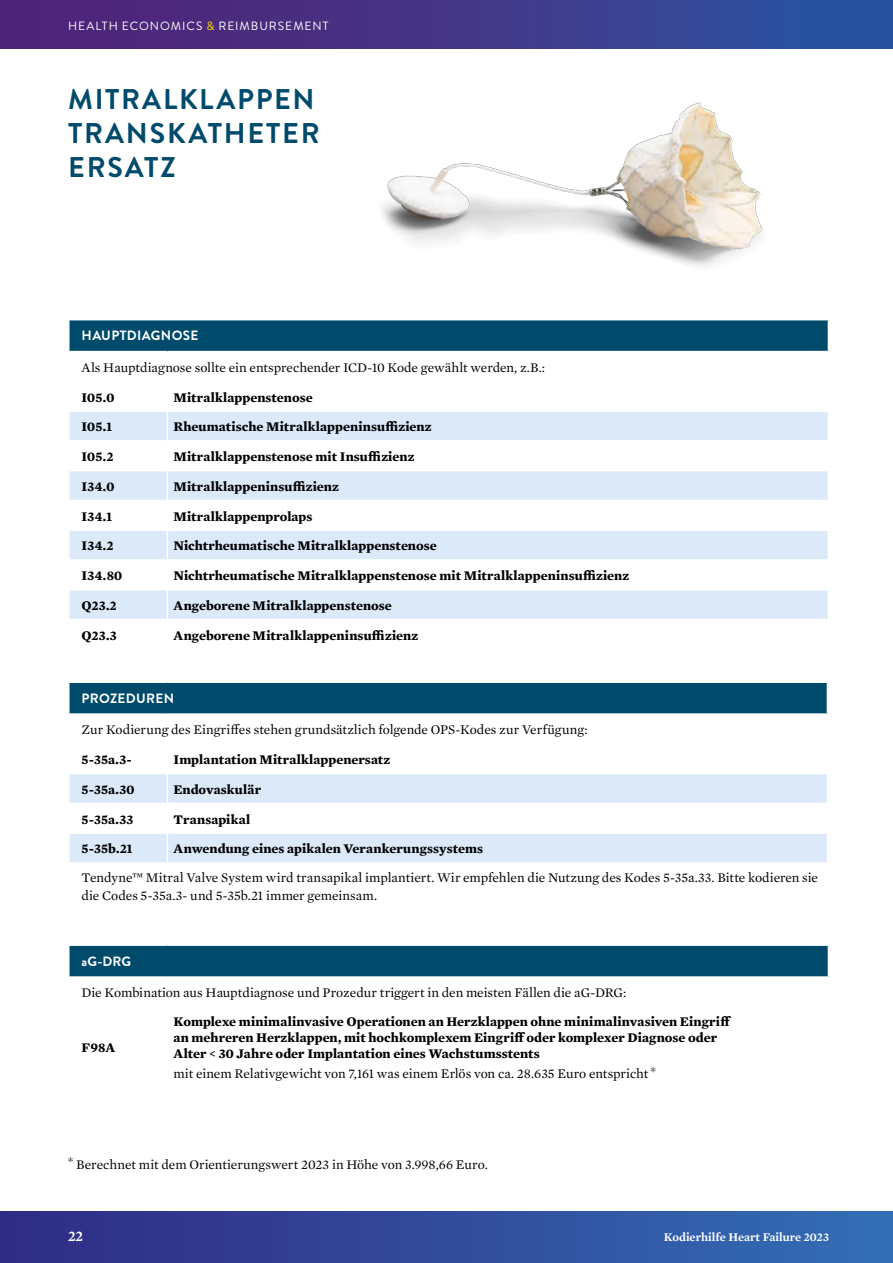
<style>
.page{position:relative;width:893px;height:1263px;background:#fff}
.page>*{position:absolute;margin:0;border:0;box-sizing:border-box;transform-origin:0 0}
.t1{font:700 28.5px/34px "Brandon Grotesque";letter-spacing:.065em;color:#004b6c}
.t2{font:600 15px "Mercury Text G1";color:#fff}
.t3{font:700 13.5px/16px "Mercury Text G1";letter-spacing:.005em;color:#000}
.t4{font:13.5px/18px "Mercury Text G1";letter-spacing:-.005em;color:#000}
.t5{font:700 13.5px "Brandon Grotesque";letter-spacing:.025em;color:#fff}
.t6{font:12px "Brandon Grotesque";letter-spacing:.08em;color:#fff}
.t7{font:600 12px "Mercury Text G1";color:#fff}
.s1{color:#ffdf00}
</style>
<div class="page">
<div style="left:0;top:0;width:893px;height:49px;background:linear-gradient(to right,#551d73,#2c53a1)"></div>
<div style="left:880px;top:0;width:13px;height:49px;background:#2852a0"></div>
<div style="left:0;top:1212px;width:893px;height:51px;background:linear-gradient(to right,#302a83,#336eb5)"></div>
<div style="left:69px;top:320px;width:759px;height:32px;background:#004b6c"></div>
<svg style="left:70px;top:412px;width:758px;height:207px;fill:#dbe9f9"></svg>
<hr style="left:68px;top:320px;width:2px;height:31px;background:#fff">
<hr style="left:68px;top:351px;width:99px;height:1px;background:#fff">
<hr style="left:167px;top:351px;width:662px;height:1px;background:#fff">
<hr style="left:68px;top:440px;width:99px;height:2px;background:#fff">
<hr style="left:167px;top:440px;width:662px;height:2px;background:#fff">
<hr style="left:68px;top:470px;width:99px;height:1px;background:#fff">
<hr style="left:167px;top:470px;width:662px;height:1px;background:#fff">
<hr style="left:68px;top:500px;width:99px;height:1px;background:#fff">
<hr style="left:167px;top:500px;width:662px;height:1px;background:#fff">
<hr style="left:68px;top:529px;width:99px;height:2px;background:#fff">
<hr style="left:167px;top:529px;width:662px;height:2px;background:#fff">
<hr style="left:68px;top:559px;width:99px;height:2px;background:#fff">
<hr style="left:167px;top:559px;width:662px;height:2px;background:#fff">
<hr style="left:68px;top:589px;width:99px;height:1px;background:#fff">
<hr style="left:167px;top:589px;width:662px;height:1px;background:#fff">
<svg style="left:167px;top:412px;width:1px;height:207px"></svg>
<div style="left:69px;top:682px;width:758px;height:32px;background:#004b6c"></div>
<svg style="left:70px;top:774px;width:757px;height:88px;fill:#dbe9f9"></svg>
<hr style="left:68px;top:681px;width:99px;height:2px;background:#fff">
<hr style="left:68px;top:683px;width:2px;height:30px;background:#fff">
<hr style="left:167px;top:681px;width:661px;height:2px;background:#fff">
<hr style="left:68px;top:713px;width:99px;height:2px;background:#fff">
<hr style="left:167px;top:713px;width:661px;height:2px;background:#fff">
<hr style="left:68px;top:803px;width:99px;height:1px;background:#fff">
<hr style="left:167px;top:803px;width:661px;height:1px;background:#fff">
<hr style="left:68px;top:832px;width:99px;height:2px;background:#fff">
<hr style="left:167px;top:832px;width:661px;height:2px;background:#fff">
<svg style="left:167px;top:774px;width:1px;height:88px"></svg>
<div style="left:69px;top:945px;width:759px;height:32px;background:#004b6c"></div>
<hr style="left:68px;top:944px;width:99px;height:2px;background:#fff">
<hr style="left:68px;top:946px;width:2px;height:30px;background:#fff">
<hr style="left:167px;top:944px;width:662px;height:2px;background:#fff">
<hr style="left:68px;top:976px;width:99px;height:2px;background:#fff">
<hr style="left:167px;top:976px;width:662px;height:2px;background:#fff">
<img style="left:382px;top:102px;width:381px;height:165px">
<p class="t6" style="left:68px;top:17px;width:262px">HEALTH ECONOMICS <span class="s1">&amp;</span> REIMBURSEMENT</p>
<h1 class="t1" style="left:68px;top:82px;width:253px">MITRALKLAPPEN<br>TRANSKATHETER<br>ERSATZ</h1>
<p class="t5" style="left:82px;top:326px;width:118px">HAUPTDIAGNOSE</p>
<p class="t4" style="left:82px;top:358px;width:465px">Als Hauptdiagnose sollte ein entsprechender ICD-10 Kode gewählt werden, z.B.:</p>
<p class="t3" style="left:82px;top:388px;width:34px">I05.0</p>
<p class="t3" style="left:173px;top:388px;width:141px">Mitralklappenstenose</p>
<p class="t3" style="left:82px;top:418px;width:32px">I05.1</p>
<p class="t3" style="left:173px;top:418px;width:260px">Rheumatische Mitralklappeninsuffizienz</p>
<p class="t3" style="left:82px;top:448px;width:34px">I05.2</p>
<p class="t3" style="left:173px;top:448px;width:243px">Mitralklappenstenose mit Insuffizienz</p>
<p class="t3" style="left:82px;top:478px;width:34px">I34.0</p>
<p class="t3" style="left:173px;top:478px;width:167px">Mitralklappeninsuffizienz</p>
<p class="t3" style="left:82px;top:507px;width:32px">I34.1</p>
<p class="t3" style="left:173px;top:507px;width:141px">Mitralklappenprolaps</p>
<p class="t3" style="left:82px;top:537px;width:34px">I34.2</p>
<p class="t3" style="left:173px;top:537px;width:265px">Nichtrheumatische Mitralklappenstenose</p>
<p class="t3" style="left:82px;top:567px;width:42px">I34.80</p>
<p class="t3" style="left:173px;top:567px;width:457px">Nichtrheumatische Mitralklappenstenose mit Mitralklappeninsuffizienz</p>
<p class="t3" style="left:82px;top:597px;width:37px">Q23.2</p>
<p class="t3" style="left:173px;top:597px;width:220px">Angeborene Mitralklappenstenose</p>
<p class="t3" style="left:82px;top:627px;width:37px">Q23.3</p>
<p class="t3" style="left:173px;top:627px;width:246px">Angeborene Mitralklappeninsuffizienz</p>
<p class="t5" style="left:82px;top:689px;width:94px">PROZEDUREN</p>
<p class="t4" style="left:82px;top:720px;width:508px">Zur Kodierung des Eingriffes stehen grundsätzlich folgende OPS-Kodes zur Verfügung:</p>
<p class="t3" style="left:82px;top:751px;width:52px">5-35a.3-</p>
<p class="t3" style="left:173px;top:751px;width:218px">Implantation Mitralklappenersatz</p>
<p class="t3" style="left:82px;top:781px;width:55px">5-35a.30</p>
<p class="t3" style="left:173px;top:781px;width:89px">Endovaskulär</p>
<p class="t3" style="left:82px;top:810px;width:54px">5-35a.33</p>
<p class="t3" style="left:173px;top:810px;width:78px">Transapikal</p>
<p class="t3" style="left:82px;top:840px;width:53px">5-35b.21</p>
<p class="t3" style="left:173px;top:840px;width:311px">Anwendung eines apikalen Verankerungssystems</p>
<p class="t4" style="left:82px;top:868px;width:738px">Tendyne™ Mitral Valve System wird transapikal implantiert. Wir empfehlen die Nutzung des Kodes 5-35a.33. Bitte kodieren sie die Codes 5-35a.3- und 5-35b.21 immer gemeinsam.</p>
<p class="t5" style="left:82px;top:952px;width:51px">aG-DRG</p>
<p class="t4" style="left:82px;top:983px;width:546px">Die Kombination aus Hauptdiagnose und Prozedur triggert in den meisten Fällen die aG-DRG:</p>
<p class="t3" style="left:82px;top:1039px;width:35px">F98A</p>
<p class="t3" style="left:173px;top:1013px;width:559px">Komplexe minimalinvasive Operationen an Herzklappen ohne minimalinvasiven Eingriff an mehreren Herzklappen, mit hochkomplexem Eingriff oder komplexer Diagnose oder<br>Alter &lt; 30 Jahre oder Implantation eines Wachstumsstents</p>
<p class="t4" style="left:173px;top:1063px;width:484px">mit einem Relativgewicht von 7,161 was einem Erlös von ca. 28.635 Euro entspricht *</p>
<p class="t4" style="left:68px;top:1154px;width:421px">* Berechnet mit dem Orientierungswert 2023 in Höhe von 3.998,66 Euro.</p>
<p class="t2" style="left:68px;top:1225px;width:17px">22</p>
<p class="t7" style="left:664px;top:1228px;width:167px">Kodierhilfe Heart Failure 2023</p>
</div>
